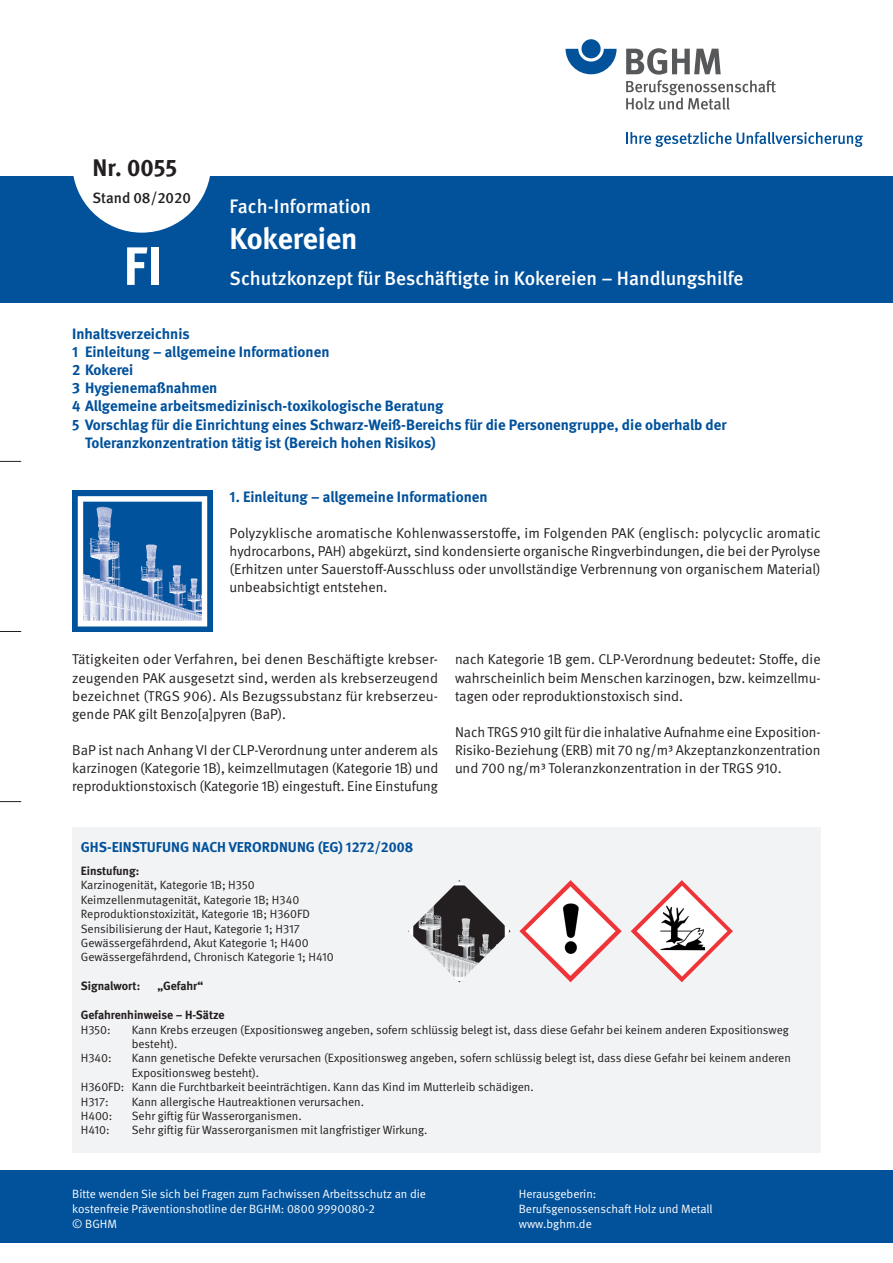
<style>
.page{position:relative;width:893px;height:1263px;background:#fff}
.page>*{position:absolute;margin:0;border:0;box-sizing:border-box;transform-origin:0 0}
.t1{font:700 54px "DGUV Meta";color:#fff}
.t2{font:700 30px "DGUV Meta";letter-spacing:-.005em;color:#fff}
.t3{font:700 24px "DGUV Meta";color:#231f20}
.t4{font:500 19.5px "DGUV Meta";color:#fff}
.t5{font:700 15px "DGUV Meta";color:#01519b}
.t6{font:500 15px "DGUV Meta";color:#231f20}
.t7{font:14.25px/18px "DGUV Meta";color:#231f20;text-align:justify}
.t8{font:700 14.25px "DGUV Meta";color:#01519b}
.t9{font:12px/14.4px "DGUV Meta";color:#231f20}
.t10{font:12px/15px "DGUV Meta";color:#fff}
.t11{font:700 12px "DGUV Meta";color:#231f20}
</style>
<div class="page">
<div style="left:0;top:176px;width:893px;height:127px;background:#01519b"></div>
<div style="left:72px;top:94px;width:139px;height:139px;background:#fff;border-radius:50%"></div>
<div style="left:0;top:1170px;width:893px;height:73px;background:#01519b"></div>
<svg style="left:0;top:461px;width:21px;height:1px"></svg>
<svg style="left:0;top:631px;width:21px;height:1px"></svg>
<svg style="left:0;top:801px;width:21px;height:1px"></svg>
<svg style="left:626px;top:132px;width:237px;height:15px"></svg>
<svg style="left:626px;top:48px;width:150px;height:62px"></svg>
<svg style="left:566px;top:49px;width:51px;height:25px"></svg>
<div style="left:581px;top:39px;width:20px;height:19px;background:#01519b;border-radius:50%"></div>
<div style="left:72px;top:827px;width:749px;height:326px;background:#f2f3f4"></div>
<img style="left:72px;top:491px;width:141px;height:140px">
<img style="left:408px;top:880px;width:102px;height:102px">
<img style="left:631px;top:880px;width:102px;height:102px">
<img style="left:519px;top:880px;width:103px;height:102px">
<h3 class="t3" style="left:92px;top:154px;width:86px">Nr. 0055</h3>
<p class="t6" style="left:92px;top:189px;width:100px">Stand 08/2020</p>
<h3 class="t4" style="left:230px;top:195px;width:143px">Fach-Information</h3>
<h2 class="t2" style="left:230px;top:220px;width:129px">Kokereien</h2>
<h3 class="t4" style="left:230px;top:267px;width:515px">Schutzkonzept für Beschäftigte in Kokereien – Handlungshilfe</h3>
<p class="t5" style="left:72px;top:325px;width:119px">Inhaltsverzeichnis</p>
<p class="t5" style="left:72px;top:343px;width:259px">1 Einleitung – allgemeine Informationen</p>
<p class="t5" style="left:72px;top:361px;width:62px">2 Kokerei</p>
<p class="t5" style="left:72px;top:379px;width:147px">3 Hygienemaßnahmen</p>
<p class="t5" style="left:72px;top:397px;width:373px">4 Allgemeine arbeitsmedizinisch-toxikologische Beratung</p>
<p class="t5" style="left:72px;top:415px;width:656px">5 Vorschlag für die Einrichtung eines Schwarz-Weiß-Bereichs für die Personengruppe, die oberhalb der</p>
<p class="t5" style="left:85px;top:433px;width:352px">Toleranzkonzentration tätig ist (Bereich hohen Risikos)</p>
<h1 class="t1" style="left:123px;top:234px;width:41px">FI</h1>
<p class="t5" style="left:230px;top:488px;width:259px">1. Einleitung – allgemeine Informationen</p>
<p class="t7" style="left:230px;top:524px;width:593px">Polyzyklische aromatische Kohlenwasserstoffe, im Folgenden PAK (englisch: polycyclic aromatic hydrocarbons, PAH) abgekürzt, sind kondensierte organische Ringverbindungen, die bei der Pyrolyse (Erhitzen unter Sauerstoff-Ausschluss oder unvollständige Verbrennung von organischem Material) unbeabsichtigt entstehen.</p>
<p class="t7" style="left:72px;top:651px;width:367px">Tätigkeiten oder Verfahren, bei denen Beschäftigte krebser&shy;zeugenden PAK ausgesetzt sind, werden als krebserzeugend bezeichnet (TRGS 906). Als Bezugssubstanz für krebserzeu&shy;gende PAK gilt Benzo[a]pyren (BaP).</p>
<p class="t7" style="left:72px;top:741px;width:367px">BaP ist nach Anhang VI der CLP-Verordnung unter anderem als karzinogen (Kategorie 1B), keimzellmutagen (Kategorie 1B) und reproduktionstoxisch (Kategorie 1B) eingestuft. Eine Einstufung</p>
<p class="t7" style="left:455px;top:651px;width:367px">nach Kategorie 1B gem. CLP-Verordnung bedeutet: Stoffe, die wahrscheinlich beim Menschen karzinogen, bzw. keimzellmu&shy;tagen oder reproduktionstoxisch sind.</p>
<p class="t7" style="left:455px;top:723px;width:367px">Nach TRGS 910 gilt für die inhalative Aufnahme eine Exposition-Risiko-Beziehung (ERB) mit 70 ng/m³ Akzeptanzkonzentration und 700 ng/m³ Toleranzkonzentration in der TRGS 910.</p>
<p class="t8" style="left:81px;top:838px;width:334px">GHS-EINSTUFUNG NACH VERORDNUNG (EG) 1272/2008</p>
<p class="t11" style="left:81px;top:864px;width:60px">Einstufung:</p>
<p class="t9" style="left:81px;top:878px;width:254px">Karzinogenität, Kategorie 1B; H350<br>Keimzellenmutagenität, Kategorie 1B; H340<br>Reproduktionstoxizität, Kategorie 1B; H360FD Sensibilisierung der Haut, Kategorie 1; H317<br>Gewässergefährdend, Akut Kategorie 1; H400<br>Gewässergefährdend, Chronisch Kategorie 1; H410</p>
<p class="t11" style="left:81px;top:979px;width:61px">Signalwort:</p>
<p class="t11" style="left:157px;top:979px;width:47px">„Gefahr“</p>
<p class="t11" style="left:81px;top:1008px;width:145px">Gefahrenhinweise – H-Sätze</p>
<p class="t9" style="left:81px;top:1022px;width:31px">H350:</p>
<p class="t9" style="left:132px;top:1022px;width:659px">Kann Krebs erzeugen (Expositionsweg angeben, sofern schlüssig belegt ist, dass diese Gefahr bei keinem anderen Expositionsweg besteht).</p>
<p class="t9" style="left:81px;top:1051px;width:32px">H340:</p>
<p class="t9" style="left:132px;top:1051px;width:661px">Kann genetische Defekte verursachen (Expositionsweg angeben, sofern schlüssig belegt ist, dass diese Gefahr bei keinem anderen</p>
<p class="t9" style="left:132px;top:1066px;width:129px">Expositionsweg besteht).</p>
<p class="t9" style="left:81px;top:1080px;width:454px">H360FD: Kann die Furchtbarkeit beeinträchtigen. Kann das Kind im Mutterleib schädigen.</p>
<p class="t9" style="left:81px;top:1094px;width:29px">H317:</p>
<p class="t9" style="left:132px;top:1094px;width:234px">Kann allergische Hautreaktionen verursachen.</p>
<p class="t9" style="left:81px;top:1109px;width:33px">H400:</p>
<p class="t9" style="left:132px;top:1109px;width:171px">Sehr giftig für Wasserorganismen.</p>
<p class="t9" style="left:81px;top:1123px;width:30px">H410:</p>
<p class="t9" style="left:132px;top:1123px;width:297px">Sehr giftig für Wasserorganismen mit langfristiger Wirkung.</p>
<p class="t10" style="left:72px;top:1186px;width:355px">Bitte wenden Sie sich bei Fragen zum Fachwissen Arbeitsschutz an die kostenfreie Präventionshotline der BGHM: 0800 9990080-2<br>© BGHM</p>
<p class="t10" style="left:519px;top:1186px;width:195px">Herausgeberin:<br>Berufsgenossenschaft Holz und Metall www.bghm.de</p>
</div>
